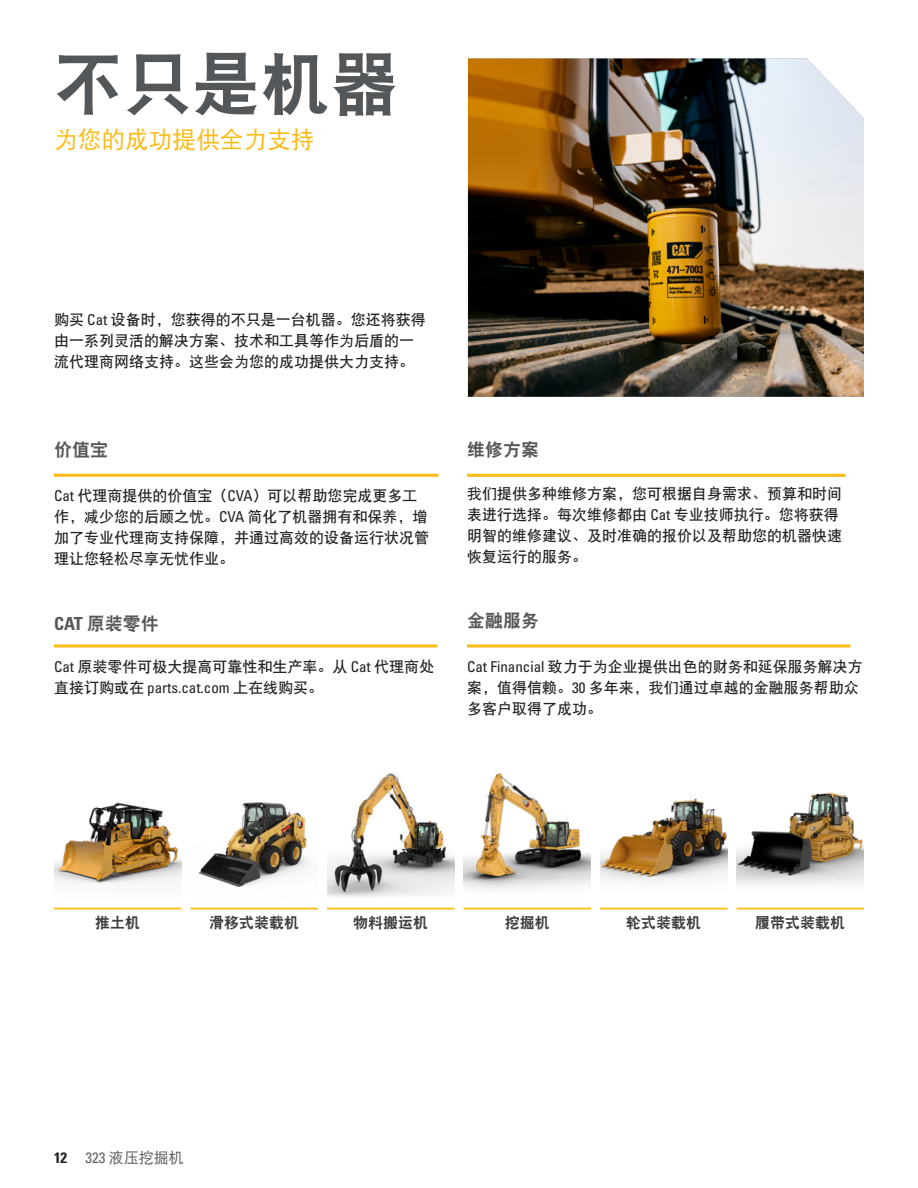
<style>
.page{position:relative;width:918px;height:1188px;background:#fff}
.page>*{position:absolute;margin:0;border:0;box-sizing:border-box;transform-origin:0 0}
.t1{font:69px "DFP Hei W9";color:#535759}
.t2{font:23.7px "DFP Hei W5";color:#fcba13}
.t3{font:18px "DFP Hei W9";color:#57585a}
.t4{font:15px/21px "DFP Hei W7";color:#231f20}
.t5{font:15px "DFP Hei W9";color:#3e3e3f}
.t6{font:condensed 15px "Univers LTCYR 57";color:#231f20}
.t7{font:15px "DFP Hei W5";color:#5d6163}
.s1{font-family:"Univers LTCYR 57";font-stretch:condensed}
.s2{font-family:"Univers LTCYR 67 Bold Cond"}
.s3{font-family:"DFP Hei W7";font-stretch:normal}
.s4{font-family:"Univers LTCYR 67 Bold Cond";color:#231f20}
</style>
<div class="page">
<hr style="left:54px;top:474px;width:384px;height:3px;background:#fcba13">
<hr style="left:467px;top:474px;width:379px;height:3px;background:#fcba13">
<hr style="left:54px;top:644px;width:383px;height:3px;background:#fcba13">
<hr style="left:467px;top:644px;width:383px;height:3px;background:#fcba13">
<img style="left:468px;top:58px;width:396px;height:339px">
<hr style="left:600px;top:908px;width:127px;height:1px;background:#fcba13">
<hr style="left:54px;top:908px;width:127px;height:1px;background:#fcba13">
<hr style="left:464px;top:908px;width:127px;height:1px;background:#fcba13">
<hr style="left:191px;top:908px;width:127px;height:1px;background:#fcba13">
<hr style="left:327px;top:908px;width:127px;height:1px;background:#fcba13">
<img style="left:54px;top:802px;width:127px;height:82px">
<img style="left:198px;top:802px;width:113px;height:86px">
<img style="left:327px;top:773px;width:127px;height:124px">
<img style="left:464px;top:773px;width:127px;height:117px">
<img style="left:600px;top:798px;width:127px;height:83px">
<hr style="left:737px;top:908px;width:127px;height:1px;background:#fcba13">
<img style="left:737px;top:792px;width:127px;height:93px">
<h1 class="t1" style="left:54px;top:47px;width:346px">不只是机器</h1>
<h2 class="t2" style="left:54px;top:126px;width:262px">为您的成功提供全力支持</h2>
<p class="t4" style="left:54px;top:309px;width:373px">购买 <span class="s1">Cat</span> 设备时，您获得的不只是一台机器。您还将获得由一系列灵活的解决方案、技术和工具等作为后盾的一流代理商网络支持。这些会为您的成功提供大力支持。</p>
<p class="t3" style="left:54px;top:440px;width:55px">价值宝</p>
<p class="t3" style="left:467px;top:440px;width:73px">维修方案</p>
<p class="t4" style="left:54px;top:485px;width:376px"><span class="s1">Cat</span> 代理商提供的价值宝（<span class="s1">CVA</span>）可以帮助您完成更多工作，减少您的后顾之忧。<span class="s1">CVA</span> 简化了机器拥有和保养，增加了专业代理商支持保障，并通过高效的设备运行状况管理让您轻松尽享无忧作业。</p>
<p class="t4" style="left:467px;top:483px;width:377px">我们提供多种维修方案，您可根据自身需求、预算和时间表进行选择。每次维修都由 <span class="s1">Cat</span> 专业技师执行。您将获得明智的维修建议、及时准确的报价以及帮助您的机器快速恢复运行的服务。</p>
<p class="t3" style="left:54px;top:614px;width:106px"><span class="s2">CAT</span> 原装零件</p>
<p class="t3" style="left:467px;top:611px;width:73px">金融服务</p>
<p class="t4" style="left:54px;top:656px;width:382px"><span class="s1">Cat</span> 原装零件可极大提高可靠性和生产率。从 <span class="s1">Cat</span> 代理商处</p>
<p class="t6" style="left:54px;top:678px;width:271px"><span class="s3">直接订购或在</span> parts.cat.com <span class="s3">上在线购买。</span></p>
<p class="t4" style="left:467px;top:656px;width:397px"><span class="s1">Cat Financial</span> 致力于为企业提供出色的财务和延保服务解决方案，值得信赖。<span class="s1">30</span> 多年来，我们通过卓越的金融服务帮助众多客户取得了成功。</p>
<p class="t5" style="left:95px;top:914px;width:46px">推土机</p>
<p class="t5" style="left:209px;top:914px;width:91px">滑移式装载机</p>
<p class="t5" style="left:353px;top:914px;width:77px">物料搬运机</p>
<p class="t5" style="left:505px;top:914px;width:46px">挖掘机</p>
<p class="t5" style="left:626px;top:914px;width:76px">轮式装载机</p>
<p class="t5" style="left:755px;top:914px;width:92px">履带式装载机</p>
<p class="t7" style="left:54px;top:1149px;width:131px"><span class="s4">12</span> <span class="s1">323</span> 液压挖掘机</p>
</div>
